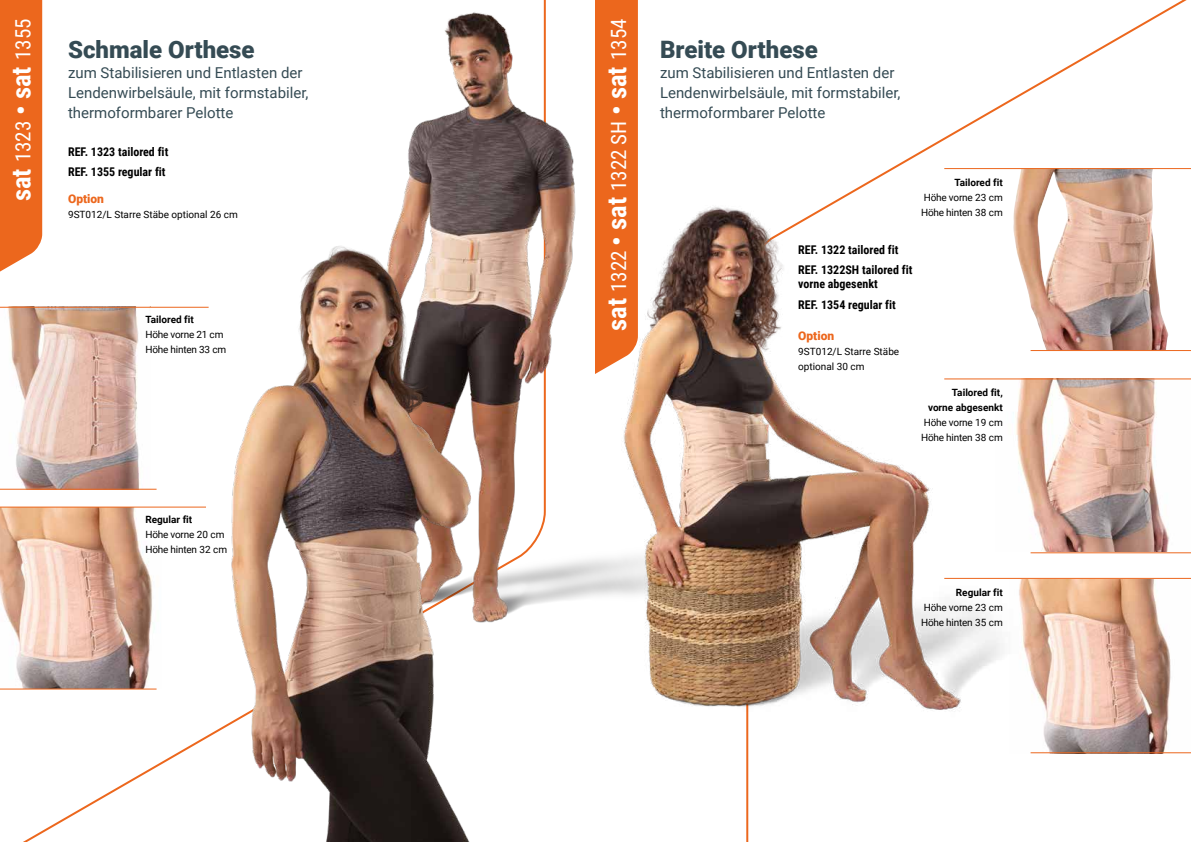
<style>
.page{position:relative;width:1191px;height:842px;background:#fff}
.page>*{position:absolute;margin:0;border:0;box-sizing:border-box;transform-origin:0 0}
.t1{font:900 24px "Roboto";color:#354b54}
.t2{font:21px "Roboto Condensed";color:#fff}
.t3{font:15px/20px "Roboto";color:#354b54}
.t4{font:700 12px/20.1px "Roboto Condensed";color:#000}
.t5{font:900 12px "Roboto";color:#ec671d}
.t6{font:10px/15px "Roboto";letter-spacing:-.02em;color:#000}
.t7{font:700 10px/15px "Roboto";color:#000;text-align:right}
.t8{font:10px/15px "Roboto";color:#000}
.s1{font-weight:700;font-size:26.6px}
</style>
<div class="page">
<svg style="left:0;top:0;width:42px;height:307px;background:#ee7e3f"></svg>
<img style="left:401px;top:0;width:237px;height:613px">
<img style="left:1022px;top:169px;width:146px;height:181px">
<img style="left:1022px;top:379px;width:169px;height:172px">
<img style="left:1022px;top:580px;width:149px;height:172px">
<hr style="left:1030px;top:350px;width:161px;height:1px;background:#ec671d">
<hr style="left:944px;top:168px;width:247px;height:1px;background:#ec671d">
<img style="left:0;top:508px;width:153px;height:180px">
<hr style="left:0;top:688px;width:157px;height:1px;background:#ec671d">
<hr style="left:0;top:507px;width:206px;height:1px;background:#ec671d">
<img style="left:0;top:308px;width:150px;height:181px">
<hr style="left:0;top:489px;width:157px;height:1px;background:#ec671d">
<hr style="left:0;top:307px;width:209px;height:1px;background:#ec671d">
<hr style="left:944px;top:378px;width:247px;height:1px;background:#ec671d">
<hr style="left:1030px;top:552px;width:161px;height:1px;background:#ec671d">
<hr style="left:1030px;top:752px;width:161px;height:1px;background:#ec671d">
<hr style="left:944px;top:578px;width:247px;height:1px;background:#ec671d">
<img style="left:199px;top:212px;width:311px;height:630px">
<img style="left:547px;top:78px;width:475px;height:764px">
<div style="left:798px;top:245px;width:159px;height:71px;background:#fff"></div>
<h2 class="t2" style="left:8px;top:201px;width:184px;rotate:-90deg"><span class="s1">sat</span> 1323 <span class="s1">• sat</span> 1355</h2>
<h1 class="t1" style="left:68px;top:33px;width:188px">Schmale Orthese</h1>
<p class="t3" style="left:68px;top:62px;width:242px">zum Stabilisieren und Entlasten der<br>Lendenwirbelsäule, mit formstabiler, thermoformbarer Pelotte</p>
<p class="t4" style="left:68px;top:141px;width:102px">REF. 1323 tailored fit<br>REF. 1355 regular fit</p>
<p class="t5" style="left:68px;top:190px;width:37px">Option</p>
<p class="t8" style="left:68px;top:207px;width:171px">9ST012/L Starre Stäbe optional 26 cm</p>
<p class="t7" style="left:145px;top:312px;width:50px">Tailored fit</p>
<p class="t6" style="left:145px;top:327px;width:82px">Höhe vorne 21 cm<br>Höhe hinten 33 cm</p>
<p class="t7" style="left:145px;top:512px;width:48px">Regular fit</p>
<p class="t6" style="left:145px;top:527px;width:83px">Höhe vorne 20 cm<br>Höhe hinten 32 cm</p>
<h2 class="t2" style="left:604px;top:331px;width:314px;rotate:-90deg"><span class="s1">sat</span> 1322 <span class="s1">• sat</span> 1322 SH <span class="s1">• sat</span> 1354</h2>
<h1 class="t1" style="left:660px;top:33px;width:159px">Breite Orthese</h1>
<p class="t3" style="left:660px;top:62px;width:242px">zum Stabilisieren und Entlasten der<br>Lendenwirbelsäule, mit formstabiler, thermoformbarer Pelotte</p>
<p class="t7" style="left:954px;top:175px;width:50px">Tailored fit</p>
<p class="t6" style="left:921px;top:190px;width:83px">Höhe vorne 23 cm<br>Höhe hinten 38 cm</p>
<p class="t4" style="left:798px;top:239px;width:116px">REF. 1322 tailored fit<br>REF. 1322SH tailored fit</p>
<p class="t4" style="left:798px;top:274px;width:99px">vorne abgesenkt<br>REF. 1354 regular fit</p>
<p class="t5" style="left:798px;top:327px;width:37px">Option</p>
<p class="t8" style="left:798px;top:343px;width:102px">9ST012/L Starre Stäbe optional 30 cm</p>
<p class="t7" style="left:928px;top:384px;width:76px">Tailored fit, vorne abgesenkt</p>
<p class="t6" style="left:921px;top:414px;width:83px">Höhe vorne 19 cm<br>Höhe hinten 38 cm</p>
<p class="t7" style="left:956px;top:585px;width:48px">Regular fit</p>
<p class="t6" style="left:921px;top:600px;width:83px">Höhe vorne 23 cm<br>Höhe hinten 35 cm</p>
</div>
